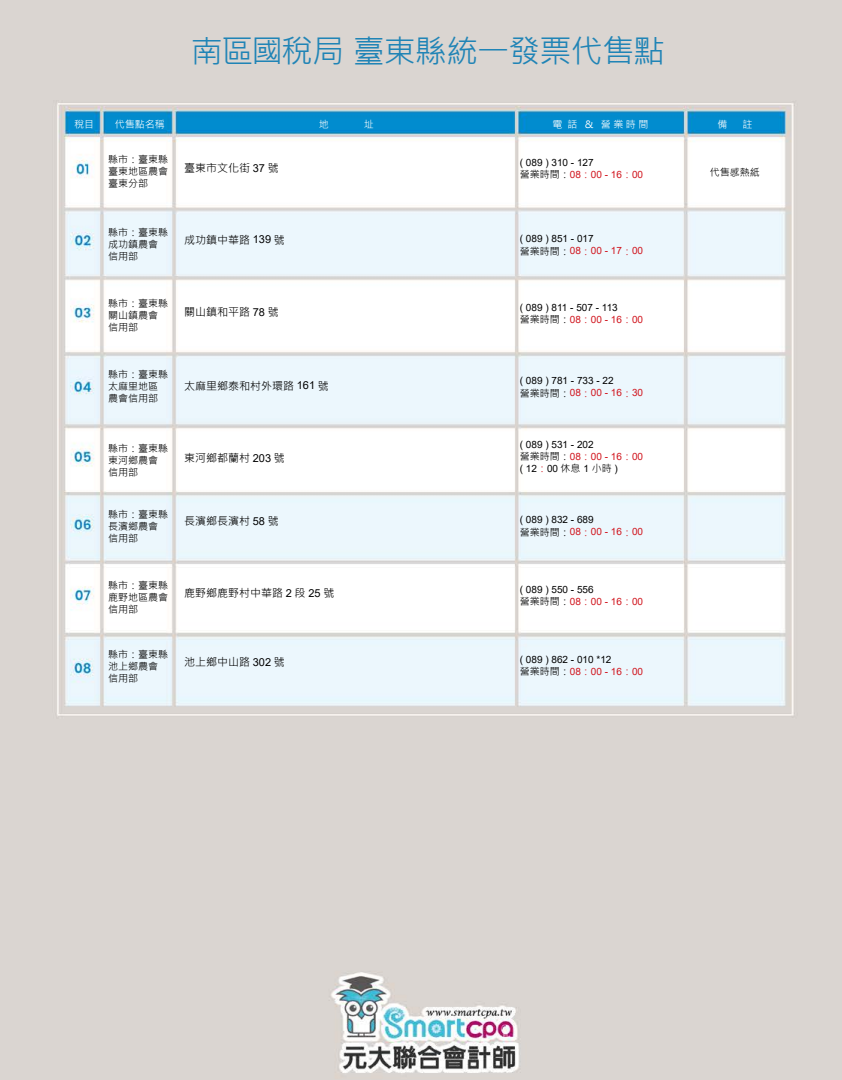
<style>
.page{position:relative;width:842px;height:1080px;background:#fff}
.page>*{position:absolute;margin:0;border:0;box-sizing:border-box;transform-origin:0 0}
.t1{font:32px "Microsoft Jheng Hei";letter-spacing:-.025em;color:#2084b6}
.t2{font:11px "Microsoft Jheng Hei";color:#000}
.t3{font:10px/12px "Arial";color:#000}
.t4{font:10px/12px "Microsoft Jheng Hei";color:#000}
.t5{font:10px "Microsoft Jheng Hei";color:#fff}
.s1{font-family:"Microsoft Jheng Hei"}
.s2{color:#d0121b}
.s3{font-family:"Microsoft Jheng Hei";color:#d0121b}
.s4{font-family:"Arial"}
</style>
<div class="page">
<img style="left:0;top:0;width:842px;height:1080px">
<h1 class="t1" style="left:191px;top:31px;width:476px">南區國稅局 臺東縣統一發票代售點</h1>
<p class="t5" style="left:74px;top:118px;width:21px">稅目</p>
<p class="t5" style="left:115px;top:118px;width:51px">代售點名稱</p>
<p class="t5" style="left:717px;top:118px;width:11px">備</p>
<p class="t5" style="left:742px;top:118px;width:11px">註</p>
<p class="t3" style="left:520px;top:157px;width:125px">( 089 ) 310 - 127<br><span class="s1">營業時間：</span><span class="s2">08</span><span class="s3">：</span><span class="s2">00 - 16</span><span class="s3">：</span><span class="s2">00</span></p>
<p class="t5" style="left:319px;top:118px;width:11px">地</p>
<p class="t5" style="left:364px;top:118px;width:11px">址</p>
<p class="t5" style="left:552px;top:118px;width:98px">電 話 &amp; 營 業 時 間</p>
<p class="t4" style="left:108px;top:153px;width:61px;text-align:justify">縣市：臺東縣臺東地區農會臺東分部</p>
<p class="t2" style="left:184px;top:161px;width:96px">臺東市文化街 <span class="s4">37</span> 號</p>
<p class="t4" style="left:710px;top:166px;width:51px">代售感熱紙</p>
<p class="t4" style="left:108px;top:227px;width:61px">縣市：臺東縣成功鎮農會信用部</p>
<p class="t4" style="left:108px;top:297px;width:61px">縣市：臺東縣關山鎮農會信用部</p>
<p class="t4" style="left:108px;top:369px;width:61px">縣市：臺東縣太麻里地區農會信用部</p>
<p class="t4" style="left:108px;top:442px;width:61px">縣市：臺東縣東河鄉農會信用部</p>
<p class="t4" style="left:108px;top:508px;width:61px">縣市：臺東縣長濱鄉農會信用部</p>
<p class="t4" style="left:108px;top:579px;width:61px;text-align:justify">縣市：臺東縣鹿野地區農會信用部</p>
<p class="t4" style="left:108px;top:649px;width:61px">縣市：臺東縣池上鄉農會信用部</p>
<p class="t2" style="left:184px;top:233px;width:102px">成功鎮中華路 <span class="s4">139</span> 號</p>
<p class="t2" style="left:184px;top:305px;width:96px">關山鎮和平路 <span class="s4">78</span> 號</p>
<p class="t2" style="left:184px;top:379px;width:146px">太麻里鄉泰和村外環路 <span class="s4">161</span> 號</p>
<p class="t2" style="left:184px;top:452px;width:102px">東河鄉都蘭村 <span class="s4">203</span> 號</p>
<p class="t2" style="left:184px;top:514px;width:96px">長濱鄉長濱村 <span class="s4">58</span> 號</p>
<p class="t2" style="left:184px;top:586px;width:152px">鹿野鄉鹿野村中華路 <span class="s4">2</span> 段 <span class="s4">25</span> 號</p>
<p class="t2" style="left:184px;top:655px;width:102px">池上鄉中山路 <span class="s4">302</span> 號</p>
<p class="t3" style="left:520px;top:233px;width:125px">( 089 ) 851 - 017<br><span class="s1">營業時間：</span><span class="s2">08</span><span class="s3">：</span><span class="s2">00 - 17</span><span class="s3">：</span><span class="s2">00</span></p>
<p class="t3" style="left:520px;top:301px;width:125px">( 089 ) 811 - 507 - 113<br><span class="s1">營業時間：</span><span class="s2">08</span><span class="s3">：</span><span class="s2">00 - 16</span><span class="s3">：</span><span class="s2">00</span></p>
<p class="t3" style="left:520px;top:375px;width:125px">( 089 ) 781 - 733 - 22<br><span class="s1">營業時間：</span><span class="s2">08</span><span class="s3">：</span><span class="s2">00 - 16</span><span class="s3">：</span><span class="s2">30</span></p>
<p class="t3" style="left:520px;top:438px;width:125px">( 089 ) 531 - 202<br><span class="s1">營業時間：</span><span class="s2">08</span><span class="s3">：</span><span class="s2">00 - 16</span><span class="s3">：</span><span class="s2">00 </span>( 12<span class="s3">：</span>00 <span class="s1">休息</span> 1 <span class="s1">小時</span> )</p>
<p class="t3" style="left:520px;top:514px;width:125px">( 089 ) 832 - 689<br><span class="s1">營業時間：</span><span class="s2">08</span><span class="s3">：</span><span class="s2">00 - 16</span><span class="s3">：</span><span class="s2">00</span></p>
<p class="t3" style="left:520px;top:584px;width:125px">( 089 ) 550 - 556<br><span class="s1">營業時間：</span><span class="s2">08</span><span class="s3">：</span><span class="s2">00 - 16</span><span class="s3">：</span><span class="s2">00</span></p>
<p class="t3" style="left:520px;top:654px;width:125px">( 089 ) 862 - 010 *12<br><span class="s1">營業時間：</span><span class="s2">08</span><span class="s3">：</span><span class="s2">00 - 16</span><span class="s3">：</span><span class="s2">00</span></p>
</div>
